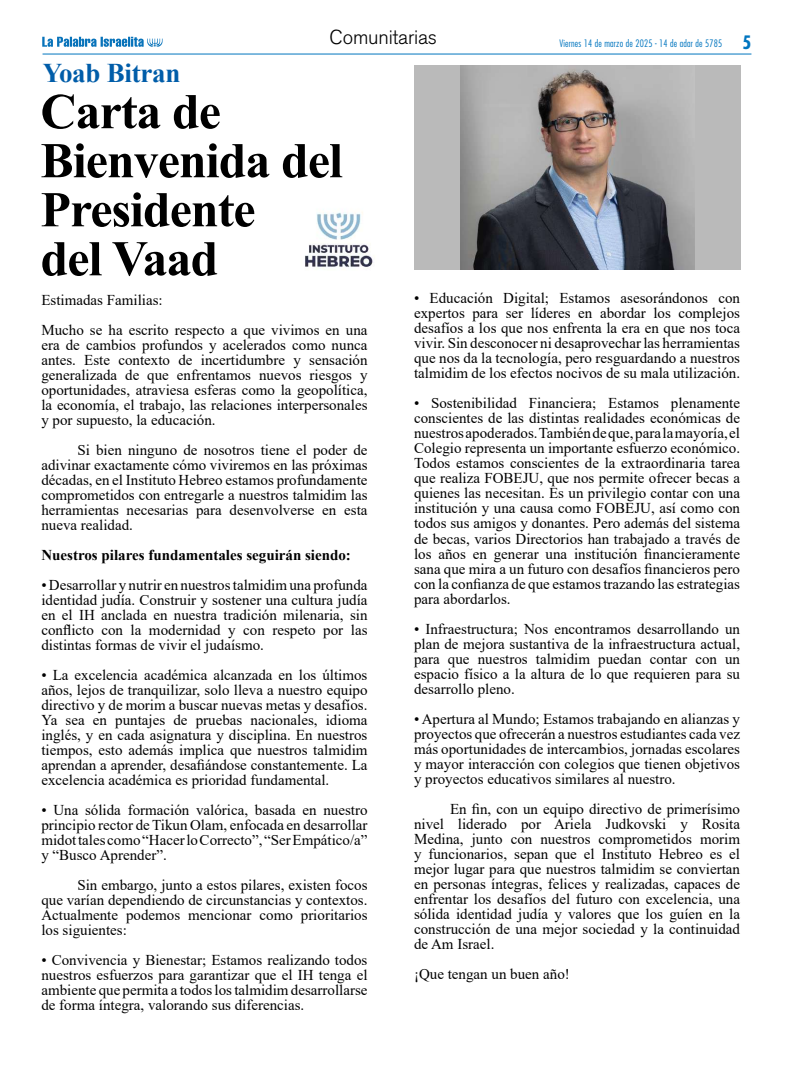
<style>
.page{position:relative;width:794px;height:1078px;background:#fff}
.page>*{position:absolute;margin:0;border:0;box-sizing:border-box;transform-origin:0 0}
.t1{font:700 50px/49px "Times New Roman";letter-spacing:-.02em;color:#000}
.t2{font:700 27px "Times New Roman";letter-spacing:-.01em;color:#005da9}
.t3{font:300 20px "Akzidenz Grotesk BQ";letter-spacing:-.01em;color:#000}
.t4{font:15px/15px "Times New Roman";color:#000;text-align:justify}
.t5{font:700 15px "Times New Roman";color:#000}
.t6{font:300 condensed 10px "Futura Std";letter-spacing:.02em;color:#0075bf}
.s1{font-weight:700;font-size:18px}
</style>
<div class="page">
<hr style="left:43px;top:53px;width:708px;height:1px;background:#0075bf">
<svg style="left:42px;top:37px;width:120px;height:10px"></svg>
<img style="left:305px;top:212px;width:68px;height:57px">
<div style="left:414px;top:65px;width:326px;height:204px;background:#bababa"></div>
<img style="left:460px;top:65px;width:234px;height:204px">
<h2 class="t2" style="left:43px;top:54px;width:139px">Yoab Bitran</h2>
<h3 class="t3" style="left:330px;top:26px;width:109px">Comunitarias</h3>
<p class="t6" style="left:559px;top:37px;width:193px">Viernes 14 de marzo de 2025 - 14 de adar de 5785 <span class="s1">5</span></p>
<h1 class="t1" style="left:40px;top:85px;width:304px">Carta de<br>Bienvenida del<br>Presidente<br>del Vaad</h1>
<p class="t4" style="left:41px;top:284px;width:328px;line-height:30px">Estimadas Familias:<br>Mucho se ha escrito respecto a que vivimos en una</p>
<p class="t4" style="left:41px;top:337px;width:328px">era de cambios profundos y acelerados como nunca antes. Este contexto de incertidumbre y sensación generalizada de que enfrentamos nuevos riesgos y oportunidades, atraviesa esferas como la geopolítica, la economía, el trabajo, las relaciones interpersonales y por supuesto, la educación.</p>
<p class="t4" style="left:41px;top:442px;width:328px;text-indent:36px">Si bien ninguno de nosotros tiene el poder de adivinar exactamente cómo viviremos en las próximas décadas, en el Instituto Hebreo estamos profundamente comprometidos con entregarle a nuestros talmidim las herramientas necesarias para desenvolverse en esta nueva realidad.</p>
<p class="t5" style="left:41px;top:544px;width:311px">Nuestros pilares fundamentales seguirán siendo:</p>
<p class="t4" style="left:41px;top:577px;width:328px">• Desarrollar y nutrir en nuestros talmidim una profunda identidad judía. Construir y sostener una cultura judía en el IH anclada en nuestra tradición milenaria, sin conflicto con la modernidad y con respeto por las distintas formas de vivir el judaísmo.</p>
<p class="t4" style="left:41px;top:667px;width:328px">• La excelencia académica alcanzada en los últimos años, lejos de tranquilizar, solo lleva a nuestro equipo directivo y de morim a buscar nuevas metas y desafíos.<br>Ya sea en puntajes de pruebas nacionales, idioma inglés, y en cada asignatura y disciplina. En nuestros tiempos, esto además implica que nuestros talmidim aprendan a aprender, desafiándose constantemente. La excelencia académica es prioridad fundamental.</p>
<p class="t4" style="left:41px;top:802px;width:328px">• Una sólida formación valórica, basada en nuestro principio rector de Tikun Olam, enfocada en desarrollar midot tales como “Hacer lo Correcto”, “Ser Empático/a” y “Busco Aprender”.</p>
<p class="t4" style="left:41px;top:877px;width:328px;text-indent:36px">Sin embargo, junto a estos pilares, existen focos que varían dependiendo de circunstancias y contextos.<br>Actualmente podemos mencionar como prioritarios los siguientes:</p>
<p class="t4" style="left:41px;top:952px;width:327px">• Convivencia y Bienestar; Estamos realizando todos nuestros esfuerzos para garantizar que el IH tenga el ambiente que permita a todos los talmidim desarrollarse de forma íntegra, valorando sus diferencias.</p>
<p class="t4" style="left:414px;top:290px;width:328px">• Educación Digital; Estamos asesorándonos con expertos para ser líderes en abordar los complejos desafíos a los que nos enfrenta la era en que nos toca vivir. Sin desconocer ni desaprovechar las herramientas que nos da la tecnología, pero resguardando a nuestros talmidim de los efectos nocivos de su mala utilización.</p>
<p class="t4" style="left:414px;top:395px;width:328px">• Sostenibilidad Financiera; Estamos plenamente conscientes de las distintas realidades económicas de nuestros apoderados. También de que, para la mayoría, el Colegio representa un importante esfuerzo económico.<br>Todos estamos conscientes de la extraordinaria tarea que realiza FOBEJU, que nos permite ofrecer becas a quienes las necesitan. Es un privilegio contar con una institución y una causa como FOBEJU, así como con todos sus amigos y donantes. Pero además del sistema de becas, varios Directorios han trabajado a través de los años en generar una institución financieramente sana que mira a un futuro con desafíos financieros pero con la confianza de que estamos trazando las estrategias para abordarlos.</p>
<p class="t4" style="left:414px;top:620px;width:328px">• Infraestructura; Nos encontramos desarrollando un plan de mejora sustantiva de la infraestructura actual, para que nuestros talmidim puedan contar con un espacio físico a la altura de lo que requieren para su desarrollo pleno.</p>
<p class="t4" style="left:414px;top:710px;width:328px">• Apertura al Mundo; Estamos trabajando en alianzas y proyectos que ofrecerán a nuestros estudiantes cada vez más oportunidades de intercambios, jornadas escolares y mayor interacción con colegios que tienen objetivos y proyectos educativos similares al nuestro.</p>
<p class="t4" style="left:414px;top:800px;width:328px;text-indent:36px">En fin, con un equipo directivo de primerísimo nivel liderado por Ariela Judkovski y Rosita Medina, junto con nuestros comprometidos morim y funcionarios, sepan que el Instituto Hebreo es el mejor lugar para que nuestros talmidim se conviertan en personas íntegras, felices y realizadas, capaces de enfrentar los desafíos del futuro con excelencia, una sólida identidad judía y valores que los guíen en la construcción de una mejor sociedad y la continuidad de Am Israel.</p>
<p class="t4" style="left:414px;top:965px;width:157px">¡Que tengan un buen año!</p>
</div>
